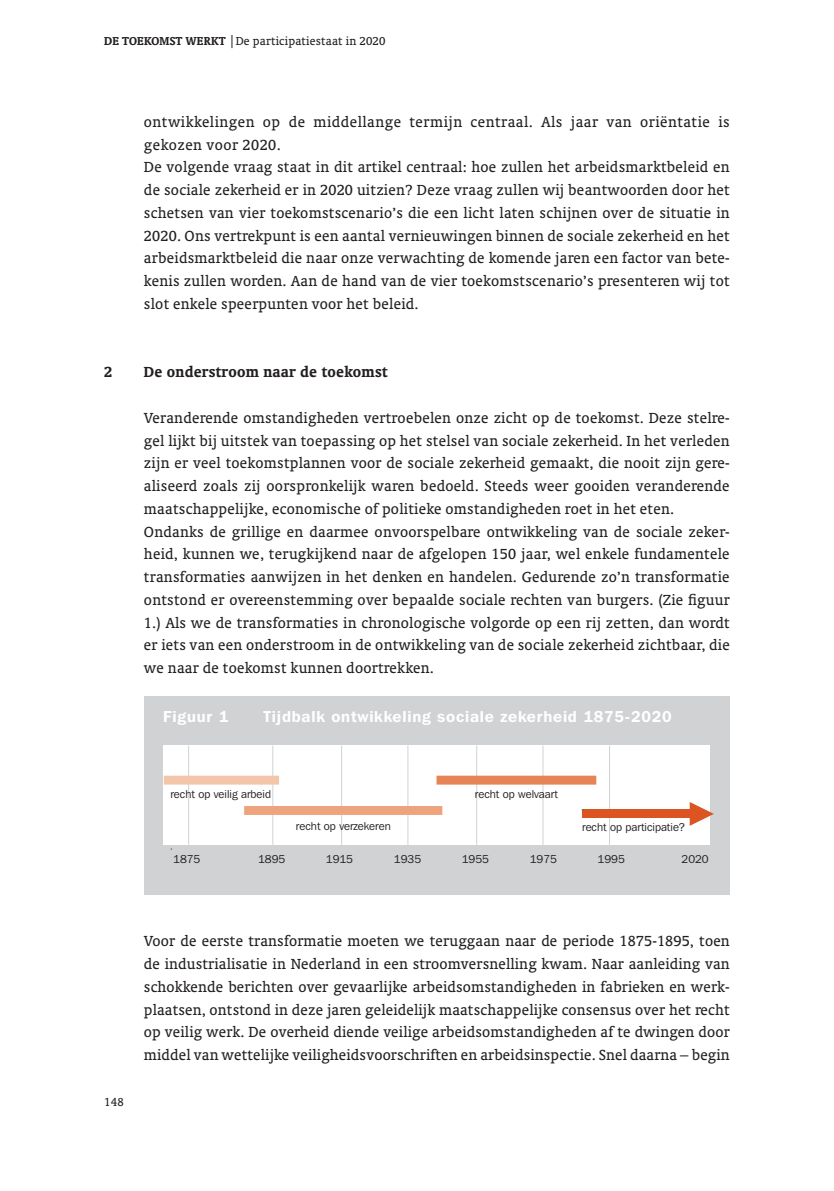
<style>
.page{position:relative;width:834px;height:1191px;background:#fff}
.page>*{position:absolute;margin:0;border:0;box-sizing:border-box;transform-origin:0 0}
.t1{font:16.62px/22.8px "Oranda BT";letter-spacing:.015em;color:#231f20}
.t2{font:700 16.62px "Oranda BT";letter-spacing:.015em;color:#231f20}
.t3{font:600 15.75px "Franklin Gothic IT Cby BT";letter-spacing:.05em;color:#fff}
.t4{font:13.12px "Oranda BT";letter-spacing:.015em;color:#231f20}
.t5{font:11.38px "Franklin Gothic IT Cby BT";color:#231f20}
.s1{font-weight:700}
</style>
<div class="page">
<div style="left:144px;top:696px;width:585px;height:198px;background:#d1d2d4"></div>
<div style="left:164px;top:745px;width:545px;height:99px;background:#fff"></div>
<hr style="left:609px;top:745px;width:1px;height:99px;background:#d1d2d4">
<hr style="left:542px;top:745px;width:1px;height:99px;background:#d1d2d4">
<hr style="left:476px;top:745px;width:1px;height:99px;background:#d1d2d4">
<hr style="left:407px;top:745px;width:1px;height:99px;background:#d1d2d4">
<hr style="left:272px;top:745px;width:1px;height:99px;background:#d1d2d4">
<hr style="left:188px;top:745px;width:1px;height:99px;background:#d1d2d4">
<hr style="left:341px;top:745px;width:1px;height:99px;background:#d1d2d4">
<svg style="left:164px;top:775px;width:115px;height:9px"></svg>
<div style="left:244px;top:806px;width:198px;height:9px;background:#eda47c"></div>
<svg style="left:436px;top:775px;width:160px;height:9px"></svg>
<div style="left:582px;top:809px;width:111px;height:9px;background:#db5422"></div>
<svg style="left:689px;top:802px;width:24px;height:24px"></svg>
<p class="t4" style="left:104px;top:33px;width:283px"><span class="s1">DE TOEKOMST WERKT</span> |De participatiestaat in 2020</p>
<p class="t1" style="left:144px;top:110px;width:587px">ontwikkelingen op de middellange termijn centraal. Als jaar van oriëntatie is gekozen voor 2020.<br>De volgende vraag staat in dit artikel centraal: hoe zullen het arbeidsmarktbeleid en de sociale zekerheid er in 2020 uitzien? Deze vraag zullen wij beantwoorden door het schetsen van vier toekomstscenario’s die een licht laten schijnen over de situatie in 2020. Ons vertrekpunt is een aantal vernieuwingen binnen de sociale zekerheid en het arbeidsmarktbeleid die naar onze verwachting de komende jaren een factor van bete&shy;kenis zullen worden. Aan de hand van de vier toekomstscenario’s presenteren wij tot slot enkele speerpunten voor het beleid.</p>
<p class="t2" style="left:104px;top:362px;width:10px">2</p>
<p class="t2" style="left:144px;top:362px;width:245px">De onderstroom naar de toekomst</p>
<p class="t1" style="left:144px;top:406px;width:587px">Veranderende omstandigheden vertroebelen onze zicht op de toekomst. Deze stelre&shy;gel lijkt bij uitstek van toepassing op het stelsel van sociale zekerheid. In het verleden zijn er veel toekomstplannen voor de sociale zekerheid gemaakt, die nooit zijn gere&shy;aliseerd zoals zij oorspronkelijk waren bedoeld. Steeds weer gooiden veranderende maatschappelijke, economische of politieke omstandigheden roet in het eten.<br>Ondanks de grillige en daarmee onvoorspelbare ontwikkeling van de sociale zeker&shy;heid, kunnen we, terugkijkend naar de afgelopen 150 jaar, wel enkele fundamentele transformaties aanwijzen in het denken en handelen. Gedurende zo’n transformatie ontstond er overeenstemming over bepaalde sociale rechten van burgers. (Zie figuur 1.) Als we de transformaties in chronologische volgorde op een rij zetten, dan wordt er iets van een onderstroom in de ontwikkeling van de sociale zekerheid zichtbaar, die we naar de toekomst kunnen doortrekken.</p>
<p class="t3" style="left:163px;top:706px;width:67px">Figuur 1</p>
<p class="t3" style="left:263px;top:706px;width:410px">Tijdbalk ontwikkeling sociale zekerheid 1875-2020</p>
<p class="t5" style="left:170px;top:787px;width:102px">recht op veilig arbeid</p>
<p class="t5" style="left:475px;top:787px;width:84px">recht op welvaart</p>
<p class="t5" style="left:296px;top:818px;width:96px">recht op verzekeren</p>
<p class="t5" style="left:582px;top:820px;width:105px">recht op participatie?</p>
<p class="t5" style="left:173px;top:851px;width:29px">1875</p>
<p class="t5" style="left:258px;top:851px;width:29px">1895</p>
<p class="t5" style="left:326px;top:851px;width:29px">1915</p>
<p class="t5" style="left:394px;top:851px;width:29px">1935</p>
<p class="t5" style="left:461px;top:851px;width:29px">1955</p>
<p class="t5" style="left:529px;top:851px;width:29px">1975</p>
<p class="t5" style="left:597px;top:851px;width:29px">1995</p>
<p class="t5" style="left:681px;top:851px;width:29px">2020</p>
<p class="t4" style="left:104px;top:1094px;width:21px">148</p>
<p class="t1" style="left:144px;top:929px;width:587px;text-align:justify">Voor de eerste transformatie moeten we teruggaan naar de periode 1875-1895, toen de industrialisatie in Nederland in een stroomversnelling kwam. Naar aanleiding van schokkende berichten over gevaarlijke arbeidsomstandigheden in fabrieken en werk&shy;plaatsen, ontstond in deze jaren geleidelijk maatschappelijke consensus over het recht op veilig werk. De overheid diende veilige arbeidsomstandigheden af te dwingen door middel van wettelijke veiligheidsvoorschriften en arbeidsinspectie. Snel daarna – begin</p>
</div>
